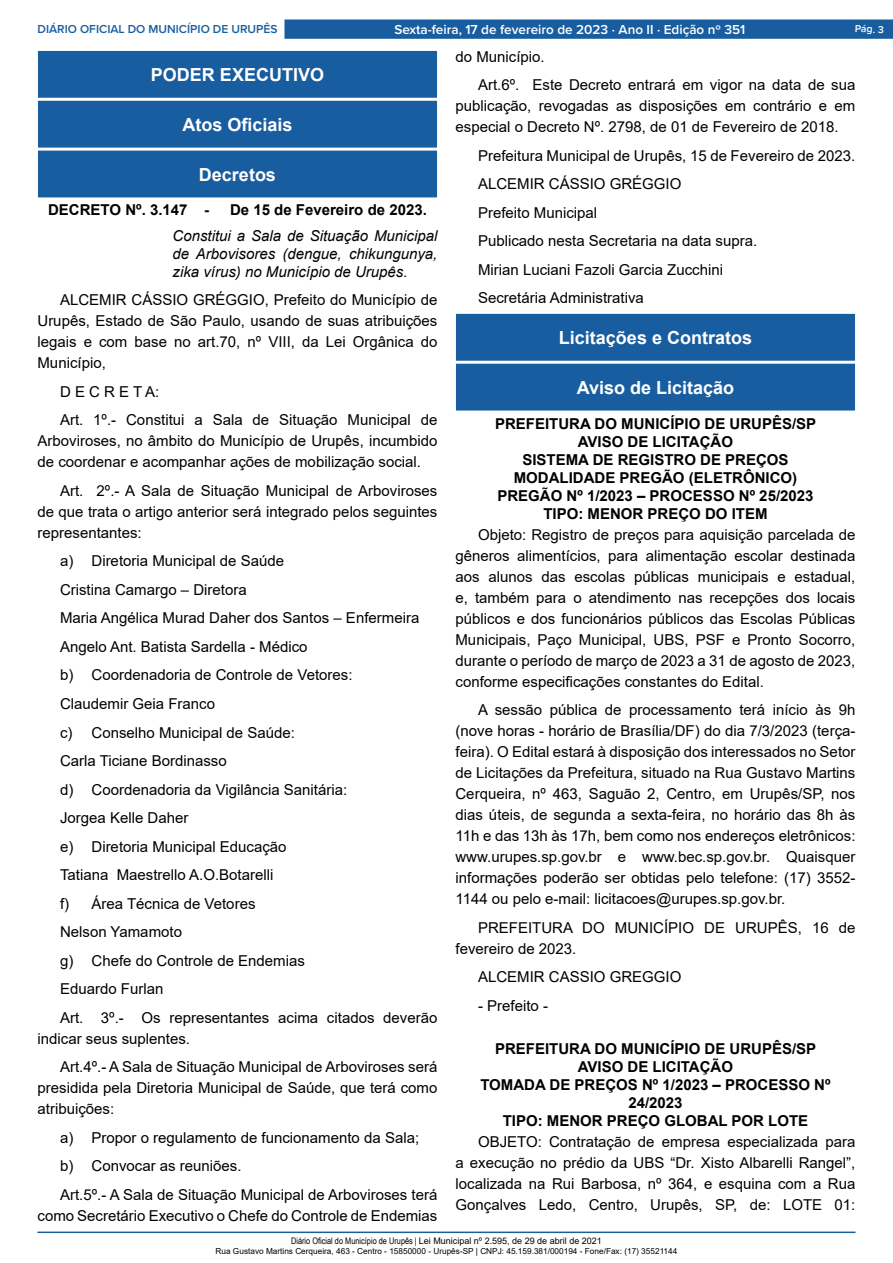
<style>
.page{position:relative;width:893px;height:1263px;background:#fff}
.page>*{position:absolute;margin:0;border:0;box-sizing:border-box;transform-origin:0 0}
.t1{font:700 18px "Arial";color:#fff}
._2_-_Corpo{font:15px/21px "Arial";color:#000;text-align:justify}
._1_-_Cabeçalho{font:700 15px/18px "Arial";color:#000;text-align:center}
._3_-_Ementa{font:italic 15px/18px "Arial";color:#000;text-align:justify}
.t2{font:600 13.5px "Proxima Nova";color:#fff}
.t3{font:600 12px "Proxima Nova";color:#185da0}
.t4{font:600 10.5px "Proxima Nova";color:#fff}
.t5{font:9px "Arial";color:#000}
.t6{font:8.25px "Arial";color:#000}
.s1{font-family:"Arial Narrow"}
</style>
<div class="page">
<hr style="left:38px;top:1231px;width:817px;height:2px;background:#185da0">
<div style="left:284px;top:19px;width:609px;height:20px;background:#185da0;border:1px solid #185da0"></div>
<div style="left:39px;top:51px;width:397px;height:46px;background:#185da0"></div>
<div style="left:38px;top:51px;width:399px;height:47px;border:1px solid #185da0"></div>
<div style="left:39px;top:101px;width:397px;height:46px;background:#185da0"></div>
<div style="left:38px;top:101px;width:399px;height:47px;border:1px solid #185da0"></div>
<div style="left:39px;top:151px;width:397px;height:46px;background:#185da0"></div>
<div style="left:456px;top:314px;width:398px;height:46px;background:#185da0"></div>
<div style="left:456px;top:314px;width:399px;height:47px;border:1px solid #185da0"></div>
<div style="left:456px;top:364px;width:398px;height:46px;background:#185da0"></div>
<p class="t3" style="left:38px;top:20px;width:242px">DIÁRIO OFICIAL DO MUNICÍPIO DE URUPÊS</p>
<p class="t2" style="left:395px;top:19px;width:352px">Sexta-feira, 17 de fevereiro de 2023 ⋅ Ano II ⋅ Edição nº 351</p>
<p class="t4" style="left:855px;top:21px;width:31px;rotate:2deg">Pág. 3</p>
<p class="t1" style="left:151px;top:62px;width:175px">PODER EXECUTIVO</p>
<p class="t1" style="left:182px;top:112px;width:112px">Atos Oficiais</p>
<p class="t1" style="left:199px;top:162px;width:79px">Decretos</p>
<p class="_1_-_Cabeçalho" style="left:48px;top:201px;width:163px">DECRETO Nº. 3.147 -</p>
<p class="_1_-_Cabeçalho" style="left:230px;top:201px;width:198px">De 15 de Fevereiro de 2023.</p>
<p class="_3_-_Ementa" style="left:172px;top:227px;width:266px">Constitui a Sala de Situação Municipal de Arbovisores (dengue, chikungunya, zika vírus) no Município de Urupês.</p>
<p class="_2_-_Corpo" style="left:38px;top:290px;width:401px;text-indent:22px">ALCEMIR CÁSSIO GRÉGGIO, Prefeito do Município de Urupês, Estado de São Paulo, usando de suas atribuições legais e com base no art.70, nº VIII, da Lei Orgânica do Município,</p>
<p class="_2_-_Corpo" style="left:60px;top:381px;width:101px">D E C R E T A:</p>
<p class="_2_-_Corpo" style="left:38px;top:410px;width:401px;text-indent:22px">Art. 1º.- Constitui a Sala de Situação Municipal de Arboviroses, no âmbito do Município de Urupês, incumbido de coordenar e acompanhar ações de mobilização social.</p>
<p class="_2_-_Corpo" style="left:38px;top:480px;width:401px;text-indent:22px">Art. 2º.- A Sala de Situação Municipal de Arboviroses de que trata o artigo anterior será integrado pelos seguintes representantes:</p>
<p class="_2_-_Corpo" style="left:60px;top:551px;width:226px">a) Diretoria Municipal de Saúde</p>
<p class="_2_-_Corpo" style="left:60px;top:579px;width:188px">Cristina Camargo – Diretora</p>
<p class="_2_-_Corpo" style="left:60px;top:608px;width:361px">Maria Angélica Murad Daher dos Santos – Enfermeira</p>
<p class="_2_-_Corpo" style="left:60px;top:636px;width:249px">Angelo Ant. Batista Sardella - Médico</p>
<p class="_2_-_Corpo" style="left:60px;top:665px;width:294px">b) Coordenadoria de Controle de Vetores:</p>
<p class="_2_-_Corpo" style="left:60px;top:693px;width:157px">Claudemir Geia Franco</p>
<p class="_2_-_Corpo" style="left:60px;top:722px;width:236px">c) Conselho Municipal de Saúde:</p>
<p class="_2_-_Corpo" style="left:60px;top:750px;width:168px">Carla Ticiane Bordinasso</p>
<p class="_2_-_Corpo" style="left:60px;top:779px;width:289px">d) Coordenadoria da Vigilância Sanitária:</p>
<p class="_2_-_Corpo" style="left:60px;top:807px;width:130px">Jorgea Kelle Daher</p>
<p class="_2_-_Corpo" style="left:60px;top:836px;width:228px">e) Diretoria Municipal Educação</p>
<p class="_2_-_Corpo" style="left:60px;top:864px;width:215px">Tatiana Maestrello A.O.Botarelli</p>
<p class="_2_-_Corpo" style="left:60px;top:893px;width:197px">f) Área Técnica de Vetores</p>
<p class="_2_-_Corpo" style="left:60px;top:921px;width:123px">Nelson Yamamoto</p>
<p class="_2_-_Corpo" style="left:60px;top:950px;width:246px">g) Chefe do Controle de Endemias</p>
<p class="_2_-_Corpo" style="left:60px;top:978px;width:105px">Eduardo Furlan</p>
<p class="_2_-_Corpo" style="left:38px;top:1007px;width:401px;text-indent:22px">Art. 3º.- Os representantes acima citados deverão indicar seus suplentes.</p>
<p class="_2_-_Corpo" style="left:38px;top:1056px;width:401px;text-indent:22px">Art.4º.- A Sala de Situação Municipal de Arboviroses será presidida pela Diretoria Municipal de Saúde, que terá como atribuições:</p>
<p class="_2_-_Corpo" style="left:60px;top:1127px;width:361px">a) Propor o regulamento de funcionamento da Sala;</p>
<p class="_2_-_Corpo" style="left:60px;top:1155px;width:183px">b) Convocar as reuniões.</p>
<p class="_2_-_Corpo" style="left:38px;top:1184px;width:401px;text-align:right">Art.5º.- A Sala de Situação Municipal de Arboviroses terá como Secretário Executivo o Chefe do Controle de Endemias</p>
<p class="_2_-_Corpo" style="left:455px;top:46px;width:91px">do Município.</p>
<p class="_2_-_Corpo" style="left:455px;top:74px;width:401px;text-indent:22px">Art.6º. Este Decreto entrará em vigor na data de sua publicação, revogadas as disposições em contrário e em especial o Decreto Nº. 2798, de 01 de Fevereiro de 2018.</p>
<p class="_2_-_Corpo" style="left:478px;top:145px;width:379px">Prefeitura Municipal de Urupês, 15 de Fevereiro de 2023.</p>
<p class="_2_-_Corpo" style="left:478px;top:173px;width:205px">ALCEMIR CÁSSIO GRÉGGIO</p>
<p class="_2_-_Corpo" style="left:478px;top:202px;width:121px">Prefeito Municipal</p>
<p class="_2_-_Corpo" style="left:478px;top:230px;width:281px">Publicado nesta Secretaria na data supra.</p>
<p class="_2_-_Corpo" style="left:478px;top:259px;width:247px">Mirian Luciani Fazoli Garcia Zucchini</p>
<p class="_2_-_Corpo" style="left:478px;top:287px;width:167px">Secretária Administrativa</p>
<p class="t1" style="left:559px;top:325px;width:195px">Licitações e Contratos</p>
<p class="t1" style="left:577px;top:375px;width:159px">Aviso de Licitação</p>
<p class="_1_-_Cabeçalho" style="left:495px;top:414px;width:323px">PREFEITURA DO MUNICÍPIO DE URUPÊS/SP</p>
<p class="_1_-_Cabeçalho" style="left:578px;top:432px;width:157px">AVISO DE LICITAÇÃO</p>
<p class="_1_-_Cabeçalho" style="left:522px;top:450px;width:268px">SISTEMA DE REGISTRO DE PREÇOS</p>
<p class="_1_-_Cabeçalho" style="left:514px;top:468px;width:285px">MODALIDADE PREGÃO (ELETRÔNICO)</p>
<p class="_1_-_Cabeçalho" style="left:497px;top:486px;width:318px">PREGÃO Nº 1/2023 – PROCESSO Nº 25/2023</p>
<p class="_1_-_Cabeçalho" style="left:543px;top:504px;width:226px">TIPO: MENOR PREÇO DO ITEM</p>
<p class="_2_-_Corpo" style="left:455px;top:524px;width:401px;text-indent:22px">Objeto: Registro de preços para aquisição parcelada de gêneros alimentícios, para alimentação escolar destinada aos alunos das escolas públicas municipais e estadual, e, também para o atendimento nas recepções dos locais públicos e dos funcionários públicos das Escolas Públicas Municipais, Paço Municipal, UBS, PSF e Pronto Socorro, durante o período de março de 2023 a 31 de agosto de 2023, conforme especificações constantes do Edital.</p>
<p class="_2_-_Corpo" style="left:455px;top:699px;width:401px;text-indent:22px">A sessão pública de processamento terá início às 9h (nove horas - horário de Brasília/DF) do dia 7/3/2023 (terça&shy;feira). O Edital estará à disposição dos interessados no Setor de Licitações da Prefeitura, situado na Rua Gustavo Martins Cerqueira, nº 463, Saguão 2, Centro, em Urupês/SP, nos dias úteis, de segunda a sexta-feira, no horário das 8h às 11h e das 13h às 17h, bem como nos endereços eletrônicos: www.urupes.sp.gov.br e www.bec.sp.gov.br. Quaisquer informações poderão ser obtidas pelo telefone: (17) 3552- 1144 ou pelo e-mail: licitacoes@urupes.sp.gov.br.</p>
<p class="_2_-_Corpo" style="left:455px;top:917px;width:401px;text-indent:22px">PREFEITURA DO MUNICÍPIO DE URUPÊS, 16 de fevereiro de 2023.</p>
<p class="_2_-_Corpo" style="left:478px;top:966px;width:205px">ALCEMIR CASSIO GREGGIO</p>
<p class="_2_-_Corpo" style="left:478px;top:995px;width:72px">- Prefeito -</p>
<p class="_1_-_Cabeçalho" style="left:495px;top:1040px;width:323px">PREFEITURA DO MUNICÍPIO DE URUPÊS/SP</p>
<p class="_1_-_Cabeçalho" style="left:578px;top:1058px;width:157px">AVISO DE LICITAÇÃO</p>
<p class="_1_-_Cabeçalho" style="left:480px;top:1076px;width:352px">TOMADA DE PREÇOS Nº 1/2023 – PROCESSO Nº<br>24/2023</p>
<p class="_1_-_Cabeçalho" style="left:503px;top:1112px;width:307px">TIPO: MENOR PREÇO GLOBAL POR LOTE</p>
<p class="_2_-_Corpo" style="left:455px;top:1131px;width:401px;text-indent:22px">OBJETO: Contratação de empresa especializada para a execução no prédio da UBS “Dr. Xisto Albarelli Rangel”, localizada na Rui Barbosa, nº 364, e esquina com a Rua Gonçalves Ledo, Centro, Urupês, SP, de: LOTE 01:</p>
<p class="t5" style="left:291px;top:1235px;width:312px"><span class="s1">Diário Oficial do Município de Urupês |</span> Lei Municipal nº 2.595, de 29 de abril de 2021</p>
<p class="t6" style="left:216px;top:1245px;width:463px">Rua Gustavo Martins Cerqueira, 463 - Centro - 15850000 - Urupês-SP | CNPJ: 45.159.381/000194 - Fone/Fax: (17) 35521144</p>
</div>
